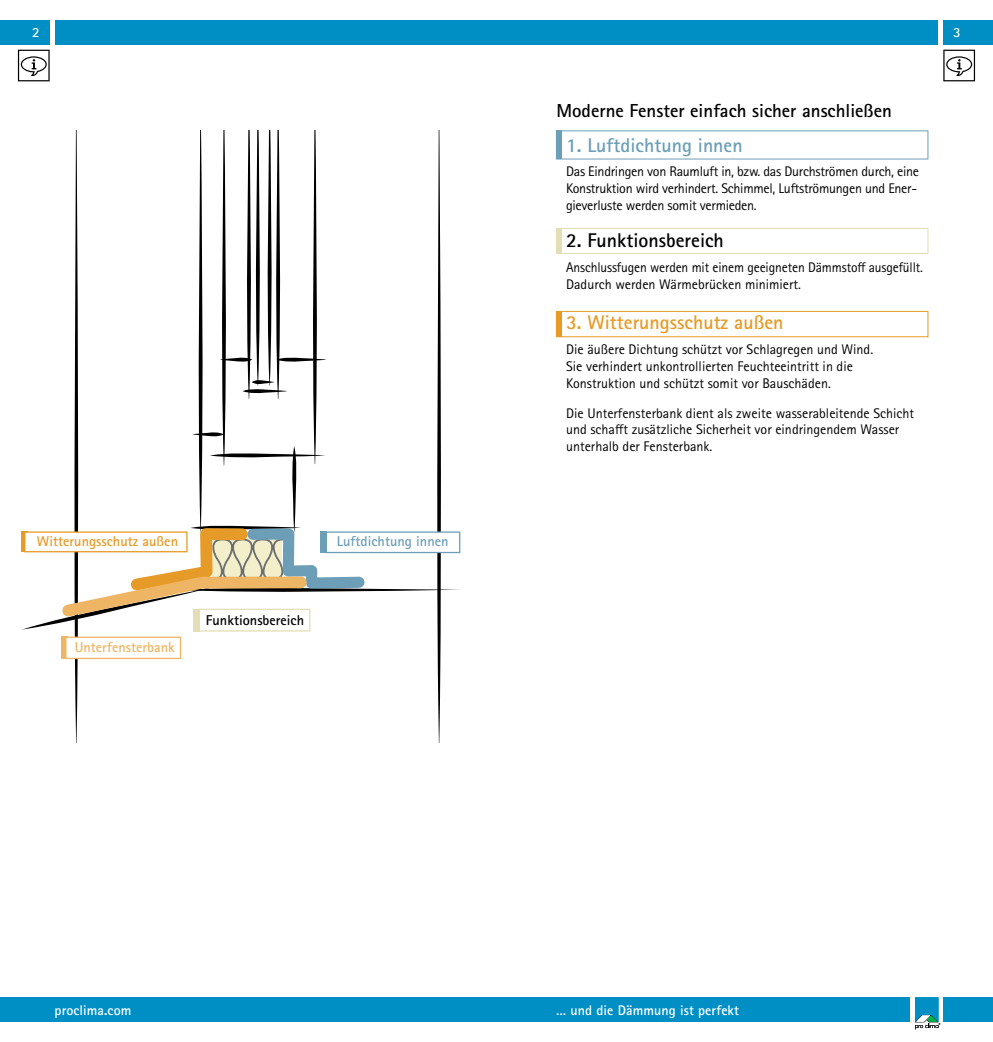
<style>
.page{position:relative;width:993px;height:1042px;background:#fff}
.page>*{position:absolute;margin:0;border:0;box-sizing:border-box;transform-origin:0 0}
.t1{font:700 19.78px "Rotis Sans Serif Pro";color:#e79a24}
.t2{font:700 19.78px "Rotis Sans Serif Pro";color:#6c9eb7}
.t3{font:700 19.78px "Rotis Sans Serif Pro";color:#000}
.t4{font:700 18.9px "Rotis Sans Serif Pro";color:#000}
.t5{font:700 14.35px "Rotis Sans Serif Pro";color:#e79a24}
.t6{font:700 14.35px "Rotis Sans Serif Pro";color:#6c9eb7}
.t7{font:700 14.35px "Rotis Sans Serif Pro";color:#000}
.t8{font:700 14.35px "Rotis Sans Serif Pro";color:#eeb564}
.t9{font:14px/16.8px "Rotis Sans Serif Pro";color:#000}
.t10{font:14px/16.8px "Rotis Sans Serif Pro";letter-spacing:-.02em;color:#000}
.t11{font:700 14px "Rotis Sans Serif Pro";letter-spacing:.005em;color:#fff}
</style>
<div class="page">
<div style="left:496px;top:997px;width:413px;height:25px;background:#008fc5"></div>
<div style="left:0;top:997px;width:496px;height:25px;background:#008fc5"></div>
<div style="left:943px;top:997px;width:49px;height:25px;background:#008fc5"></div>
<svg style="left:22px;top:130px;width:438px;height:612px"></svg>
<div style="left:0;top:20px;width:50px;height:25px;background:#008fc5"></div>
<div style="left:943px;top:20px;width:49px;height:25px;background:#008fc5"></div>
<div style="left:496px;top:20px;width:442px;height:25px;background:#008fc5"></div>
<div style="left:55px;top:20px;width:441px;height:25px;background:#008fc5"></div>
<svg style="left:915px;top:997px;width:24px;height:32px"></svg>
<div style="left:198px;top:609px;width:112px;height:22px;background:#fff;border:1px solid #e3deb6"></div>
<div style="left:194px;top:609px;width:6px;height:22px;background:#e3deb6"></div>
<div style="left:556px;top:311px;width:5px;height:26px;background:#e79a24"></div>
<div style="left:556px;top:228px;width:5px;height:25px;background:#e3deb6"></div>
<div style="left:556px;top:131px;width:5px;height:28px;background:#6c9eb7"></div>
<div style="left:555px;top:311px;width:373px;height:26px;border:1px solid #e79a24"></div>
<div style="left:555px;top:228px;width:373px;height:26px;border:1px solid #e3deb6"></div>
<div style="left:555px;top:130px;width:373px;height:29px;border:1px solid #6c9eb7"></div>
<div style="left:324px;top:531px;width:136px;height:22px;background:#fff;border:1px solid #6c9eb7"></div>
<div style="left:320px;top:531px;width:6px;height:22px;background:#6c9eb7"></div>
<div style="left:21px;top:531px;width:6px;height:21px;background:#e79a24"></div>
<div style="left:24px;top:531px;width:163px;height:21px;background:#fff;border:1px solid #e79a24"></div>
<div style="left:61px;top:636px;width:6px;height:23px;background:#eeb564"></div>
<div style="left:65px;top:636px;width:116px;height:23px;background:#fff;border:1px solid #eeb564"></div>
<svg style="left:18px;top:50px;width:32px;height:31px"></svg>
<svg style="left:943px;top:50px;width:31px;height:31px"></svg>
<p class="t11" style="left:32px;top:23px;width:9px">2</p>
<p class="t11" style="left:952px;top:23px;width:9px">3</p>
<p class="t5" style="left:37px;top:532px;width:143px">Witterungsschutz außen</p>
<p class="t6" style="left:337px;top:532px;width:113px">Luftdichtung innen</p>
<p class="t8" style="left:75px;top:638px;width:101px">Unterfensterbank</p>
<p class="t7" style="left:206px;top:611px;width:100px">Funktionsbereich</p>
<h2 class="t4" style="left:556px;top:98px;width:337px">Moderne Fenster einfach sicher anschließen</h2>
<h1 class="t2" style="left:566px;top:132px;width:178px">1. Luftdichtung innen</h1>
<p class="t10" style="left:566px;top:163px;width:354px">Das Eindringen von Raumluft in, bzw. das Durchströmen durch, eine<br>Konstruktion wird verhindert. Schimmel, Luftströmungen und Ener&shy;gieverluste werden somit vermieden.</p>
<h1 class="t3" style="left:566px;top:228px;width:159px">2. Funktionsbereich</h1>
<p class="t9" style="left:566px;top:259px;width:358px">Anschlussfugen werden mit einem geeigneten Dämmstoff ausgefüllt.<br>Dadurch werden Wärmebrücken minimiert.</p>
<h1 class="t1" style="left:566px;top:310px;width:219px">3. Witterungsschutz außen</h1>
<p class="t9" style="left:566px;top:341px;width:308px">Die äußere Dichtung schützt vor Schlagregen und Wind.<br>Sie verhindert unkontrollierten Feuchteeintritt in die<br>Konstruktion und schützt somit vor Bauschäden.</p>
<p class="t9" style="left:566px;top:404px;width:349px">Die Unterfensterbank dient als zweite wasserableitende Schicht und schafft zusätzliche Sicherheit vor eindringendem Wasser unterhalb der Fensterbank.</p>
<p class="t11" style="left:55px;top:1001px;width:78px">proclima.com</p>
<p class="t11" style="left:556px;top:1001px;width:184px">… und die Dämmung ist perfekt</p>
</div>
